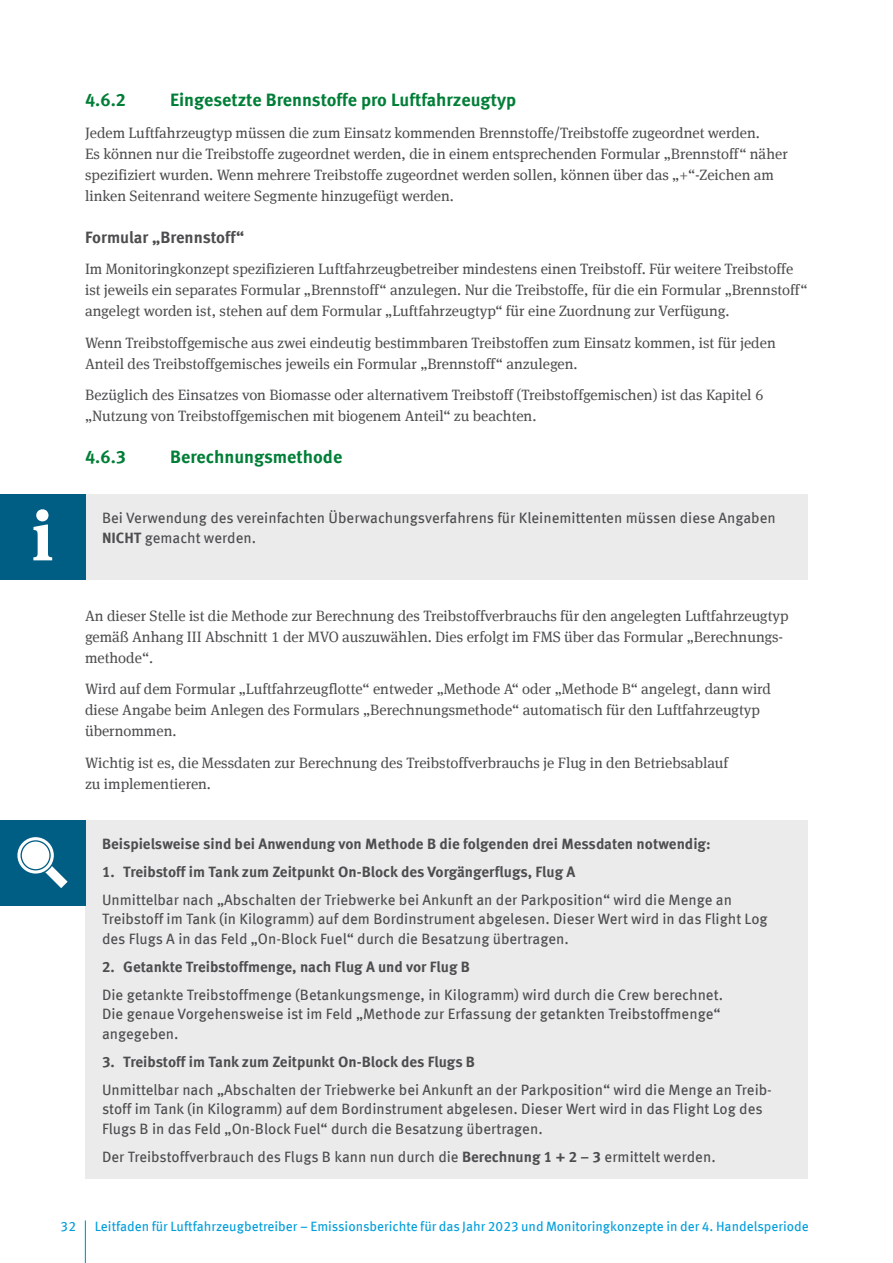
<style>
.page{position:relative;width:893px;height:1263px;background:#fff}
.page>*{position:absolute;margin:0;border:0;box-sizing:border-box;transform-origin:0 0}
.t1{font:700 69.3px "Meta Serif Offc";color:#fff}
.t2{font:700 18px "Meta Offc";color:#007e37}
.Überschrift_4{font:700 16.5px "Meta Offc";color:#4d4d4f}
.Fließtext{font:15px/21px "Meta Serif Offc";color:#4d4d4f}
.t3{font:15px/19.5px "Meta Offc";color:#4d4d4f}
.t4{font:700 15px "Meta Offc";color:#4d4d4f}
.t5{font:13.5px "Meta Offc";color:#009edb}
.s1{font-weight:700}
</style>
<div class="page">
<hr style="left:85px;top:1220px;width:1px;height:43px;background:#009edb">
<div style="left:85px;top:495px;width:723px;height:85px;background:#ebebec"></div>
<div style="left:85px;top:820px;width:723px;height:359px;background:#ebebec"></div>
<div style="left:0;top:495px;width:85px;height:85px;background:#005e85"></div>
<div style="left:0;top:820px;width:85px;height:85px;background:#005e85"></div>
<svg style="left:17px;top:837px;width:51px;height:51px"></svg>
<p class="t1" style="left:32px;top:493px;width:23px">i</p>
<p class="t2" style="left:85px;top:89px;width:43px">4.6.2</p>
<p class="t2" style="left:170px;top:89px;width:348px">Eingesetzte Brennstoffe pro Luftfahrzeugtyp</p>
<p class="Fließtext" style="left:85px;top:122px;width:704px">Jedem Luftfahrzeugtyp müssen die zum Einsatz kommenden Brennstoffe/Treibstoffe zugeordnet werden.<br>Es können nur die Treibstoffe zugeordnet werden, die in einem entsprechenden Formular „Brennstoff“ näher spezifiziert wurden. Wenn mehrere Treibstoffe zugeordnet werden sollen, können über das „+“-Zeichen am linken Seitenrand weitere Segmente hinzugefügt werden.</p>
<h4 class="Überschrift_4" style="left:85px;top:227px;width:161px">Formular „Brennstoff“</h4>
<p class="Fließtext" style="left:85px;top:259px;width:724px">Im Monitoringkonzept spezifizieren Luftfahrzeugbetreiber mindestens einen Treibstoff. Für weitere Treibstoffe ist jeweils ein separates Formular „Brennstoff“ anzulegen. Nur die Treibstoffe, für die ein Formular „Brennstoff“ angelegt worden ist, stehen auf dem Formular „Luftfahrzeugtyp“ für eine Zuordnung zur Verfügung.</p>
<p class="Fließtext" style="left:85px;top:332px;width:692px">Wenn Treibstoffgemische aus zwei eindeutig bestimmbaren Treibstoffen zum Einsatz kommen, ist für jeden<br>Anteil des Treibstoffgemisches jeweils ein Formular „Brennstoff“ anzulegen.</p>
<p class="Fließtext" style="left:85px;top:385px;width:680px">Bezüglich des Einsatzes von Biomasse oder alternativem Treibstoff (Treibstoffgemischen) ist das Kapitel 6 „Nutzung von Treibstoffgemischen mit biogenem Anteil“ zu beachten.</p>
<p class="t2" style="left:85px;top:446px;width:43px">4.6.3</p>
<p class="t2" style="left:170px;top:446px;width:174px">Berechnungsmethode</p>
<p class="t3" style="left:102px;top:508px;width:675px">Bei Verwendung des vereinfachten Überwachungsverfahrens für Kleinemittenten müssen diese Angaben<br><span class="s1">NICHT</span> gemacht werden.</p>
<p class="Fließtext" style="left:85px;top:605px;width:705px">An dieser Stelle ist die Methode zur Berechnung des Treibstoffverbrauchs für den angelegten Luftfahrzeugtyp gemäß Anhang III Abschnitt 1 der MVO auszuwählen. Dies erfolgt im FMS über das Formular „Berechnungs&shy;methode“.</p>
<p class="Fließtext" style="left:85px;top:679px;width:688px">Wird auf dem Formular „Luftfahrzeugflotte“ entweder „Methode A“ oder „Methode B“ angelegt, dann wird diese Angabe beim Anlegen des Formulars „Berechnungsmethode“ automatisch für den Luftfahrzeugtyp übernommen.</p>
<p class="Fließtext" style="left:85px;top:752px;width:645px">Wichtig ist es, die Messdaten zur Berechnung des Treibstoffverbrauchs je Flug in den Betriebsablauf zu implementieren.</p>
<p class="t4" style="left:102px;top:834px;width:610px">Beispielsweise sind bei Anwendung von Methode B die folgenden drei Messdaten notwendig:</p>
<p class="t3" style="left:102px;top:858px;width:631px;line-height:28px"><span class="s1">1. Treibstoff im Tank zum Zeitpunkt On-Block des Vorgängerflugs, Flug A<br></span>Unmittelbar nach „Abschalten der Triebwerke bei Ankunft an der Parkposition“ wird die Menge an</p>
<p class="t3" style="left:102px;top:909px;width:667px">Treibstoff im Tank (in Kilogramm) auf dem Bordinstrument abgelesen. Dieser Wert wird in das Flight Log des Flugs A in das Feld „On-Block Fuel“ durch die Besatzung übertragen.</p>
<p class="t3" style="left:102px;top:953px;width:623px;line-height:28px"><span class="s1">2. Getankte Treibstoffmenge, nach Flug A und vor Flug B<br></span>Die getankte Treibstoffmenge (Betankungsmenge, in Kilogramm) wird durch die Crew berechnet.</p>
<p class="t3" style="left:102px;top:1004px;width:620px">Die genaue Vorgehensweise ist im Feld „Methode zur Erfassung der getankten Treibstoffmenge“ angegeben.</p>
<p class="t3" style="left:102px;top:1048px;width:671px;line-height:28px"><span class="s1">3. Treibstoff im Tank zum Zeitpunkt On-Block des Flugs B<br></span>Unmittelbar nach „Abschalten der Triebwerke bei Ankunft an der Parkposition“ wird die Menge an Treib-</p>
<p class="t3" style="left:102px;top:1099px;width:662px">stoff im Tank (in Kilogramm) auf dem Bordinstrument abgelesen. Dieser Wert wird in das Flight Log des<br>Flugs B in das Feld „On-Block Fuel“ durch die Besatzung übertragen.</p>
<p class="t3" style="left:102px;top:1147px;width:615px">Der Treibstoffverbrauch des Flugs B kann nun durch die <span class="s1">Berechnung 1 + 2 – 3</span> ermittelt werden.</p>
<p class="t5" style="left:61px;top:1218px;width:17px">32</p>
<p class="t5" style="left:95px;top:1218px;width:716px">Leitfaden für Luftfahrzeugbetreiber – Emissionsberichte für das Jahr 2023 und Monitoringkonzepte in der 4. Handelsperiode</p>
</div>
